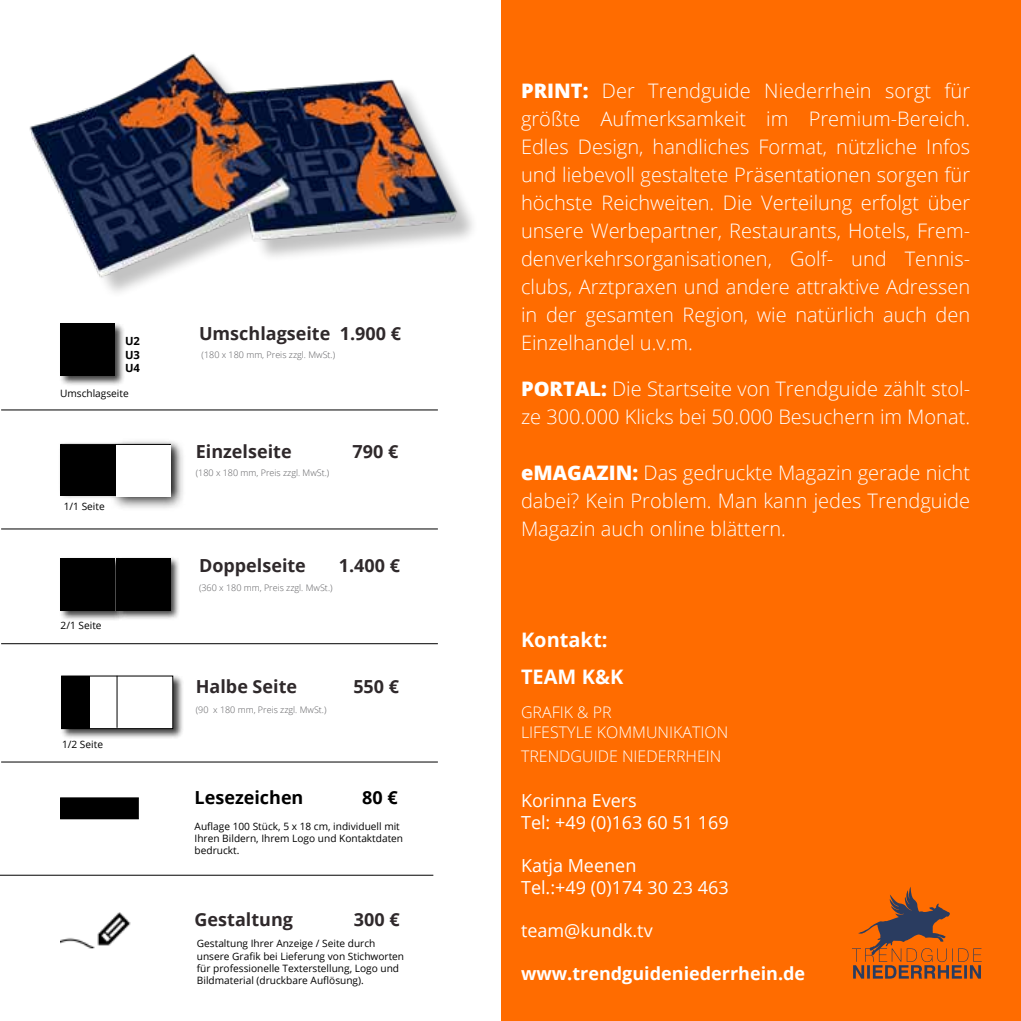
<style>
.page{position:relative;width:1021px;height:1021px;background:#fff}
.page>*{position:absolute;margin:0;border:0;box-sizing:border-box;transform-origin:0 0}
.t1{font:300 20px/28px "Open Sans";color:#fff;text-align:justify}
.t2{font:700 20px/37px "Open Sans";color:#fff}
.t3{font:700 18px "Open Sans";color:#2f292b}
.t4{font:18px/21.6px "Open Sans";color:#fff}
.t5{font:700 18px "Open Sans";color:#fff}
.t6{font:700 18px "Open Sans";color:#000}
.t7{font:300 16px/20px "Open Sans";color:#fff}
.t8{font:700 11.2px/13.4px "Open Sans";color:#000;text-align:justify}
.t9{font:10.2px/12.2px "Open Sans";color:#000}
.t10{font:300 9px "Open Sans";color:#5e5e61}
.s1{font-weight:800}
</style>
<div class="page">
<div style="left:501px;top:0;width:519px;height:1020px;background:#ff6c00"></div>
<svg style="left:852px;top:887px;width:129px;height:91px"></svg>
<div style="left:58px;top:441px;width:122px;height:58px;background:#000;opacity:.55"></div>
<div style="left:61px;top:445px;width:55px;height:51px;background:#000"></div>
<div style="left:109px;top:438px;width:77px;height:73px;background:#000;opacity:.75"></div>
<div style="left:116px;top:445px;width:54px;height:51px;background:#fff"></div>
<div style="left:59px;top:556px;width:66px;height:65px;background:#000;opacity:.75"></div>
<div style="left:60px;top:558px;width:54px;height:52px;background:#000"></div>
<div style="left:114px;top:555px;width:66px;height:65px;background:#000;opacity:.75"></div>
<div style="left:116px;top:558px;width:54px;height:52px;background:#000"></div>
<img style="left:60px;top:912px;width:71px;height:37px">
<div style="left:59px;top:322px;width:66px;height:64px;background:#000;opacity:.75"></div>
<div style="left:60px;top:323px;width:54px;height:53px;background:#000"></div>
<div style="left:61px;top:798px;width:77px;height:20px;background:#000"></div>
<div style="left:60px;top:797px;width:79px;height:22px;border:1px solid #000"></div>
<hr style="left:1px;top:409px;width:437px;height:1px;background:#000">
<div style="left:60px;top:674px;width:124px;height:65px;background:#000;opacity:.75"></div>
<div style="left:62px;top:676px;width:111px;height:52px;background:#fff"></div>
<hr style="left:117px;top:675px;width:1px;height:52px;background:#000">
<div style="left:61px;top:676px;width:29px;height:52px;background:#000"></div>
<hr style="left:1px;top:528px;width:437px;height:1px;background:#000">
<hr style="left:1px;top:643px;width:437px;height:1px;background:#000">
<hr style="left:1px;top:761px;width:437px;height:1px;background:#000">
<hr style="left:0;top:874px;width:433px;height:1px;background:#000">
<img style="left:29px;top:53px;width:437px;height:239px">
<p class="t8" style="left:125px;top:334px;width:16px">U2<br>U3<br>U4</p>
<p class="t9" style="left:60px;top:387px;width:70px">Umschlagseite</p>
<p class="t9" style="left:64px;top:500px;width:42px">1/1 Seite</p>
<p class="t9" style="left:61px;top:619px;width:42px">2/1 Seite</p>
<p class="t9" style="left:62px;top:738px;width:42px">1/2 Seite</p>
<p class="t3" style="left:199px;top:320px;width:203px">Umschlagseite 1.900 €</p>
<p class="t10" style="left:202px;top:348px;width:135px">(180 x 180 mm, Preis zzgl. MwSt.)</p>
<p class="t3" style="left:196px;top:438px;width:97px">Einzelseite</p>
<p class="t3" style="left:352px;top:438px;width:47px">790 €</p>
<p class="t10" style="left:196px;top:466px;width:135px">(180 x 180 mm, Preis zzgl. MwSt.)</p>
<p class="t3" style="left:199px;top:552px;width:108px">Doppelseite</p>
<p class="t3" style="left:339px;top:552px;width:63px">1.400 €</p>
<p class="t10" style="left:199px;top:581px;width:135px">(360 x 180 mm, Preis zzgl. MwSt.)</p>
<p class="t3" style="left:196px;top:673px;width:103px">Halbe Seite</p>
<p class="t3" style="left:353px;top:673px;width:47px">550 €</p>
<p class="t10" style="left:196px;top:703px;width:132px">(90 x 180 mm, Preis zzgl. MwSt.)</p>
<p class="t6" style="left:195px;top:784px;width:110px">Lesezeichen</p>
<p class="t6" style="left:362px;top:784px;width:37px">80 €</p>
<p class="t9" style="left:195px;top:819px;width:210px">Auflage 100 Stück, 5 x 18 cm, individuell mit<br>Ihren Bildern, Ihrem Logo und Kontaktdaten bedruckt.</p>
<p class="t3" style="left:195px;top:906px;width:100px">Gestaltung</p>
<p class="t3" style="left:354px;top:906px;width:47px">300 €</p>
<p class="t9" style="left:197px;top:937px;width:209px">Gestaltung Ihrer Anzeige / Seite durch unsere Grafik bei Lieferung von Stichworten für professionelle Texterstellung, Logo und Bildmaterial (druckbare Auflösung).</p>
<p class="t1" style="left:521px;top:76px;width:450px"><span class="s1">PRINT:</span> Der Trendguide Niederrhein sorgt für größte Aufmerksamkeit im Premium-Bereich.<br>Edles Design, handliches Format, nützliche Infos und liebevoll gestaltete Präsentationen sorgen für höchste Reichweiten. Die Verteilung erfolgt über unsere Werbepartner, Restaurants, Hotels, Frem&shy;denverkehrsorganisationen, Golf- und Tennis&shy;clubs, Arztpraxen und andere attraktive Adressen in der gesamten Region, wie natürlich auch den Einzelhandel u.v.m.</p>
<p class="t1" style="left:521px;top:374px;width:450px"><span class="s1">PORTAL:</span> Die Startseite von Trendguide zählt stol&shy;ze 300.000 Klicks bei 50.000 Besuchern im Monat.</p>
<p class="t1" style="left:521px;top:458px;width:450px"><span class="s1">eMAGAZIN:</span> Das gedruckte Magazin gerade nicht dabei? Kein Problem. Man kann jedes Trendguide Magazin auch online blättern.</p>
<p class="t2" style="left:521px;top:620px;width:104px">Kontakt:<br>TEAM K&amp;K</p>
<p class="t7" style="left:521px;top:701px;width:209px">GRAFIK &amp; PR<br>LIFESTYLE KOMMUNIKATION</p>
<p class="t7" style="left:521px;top:745px;width:202px">TRENDGUIDE NIEDERRHEIN</p>
<p class="t4" style="left:521px;top:789px;width:209px">Korinna Evers<br>Tel: +49 (0)163 60 51 169</p>
<p class="t4" style="left:521px;top:854px;width:209px">Katja Meenen<br>Tel.:+49 (0)174 30 23 463</p>
<p class="t4" style="left:521px;top:919px;width:133px">team@kundk.tv</p>
<p class="t5" style="left:521px;top:960px;width:285px">www.trendguideniederrhein.de</p>
</div>
